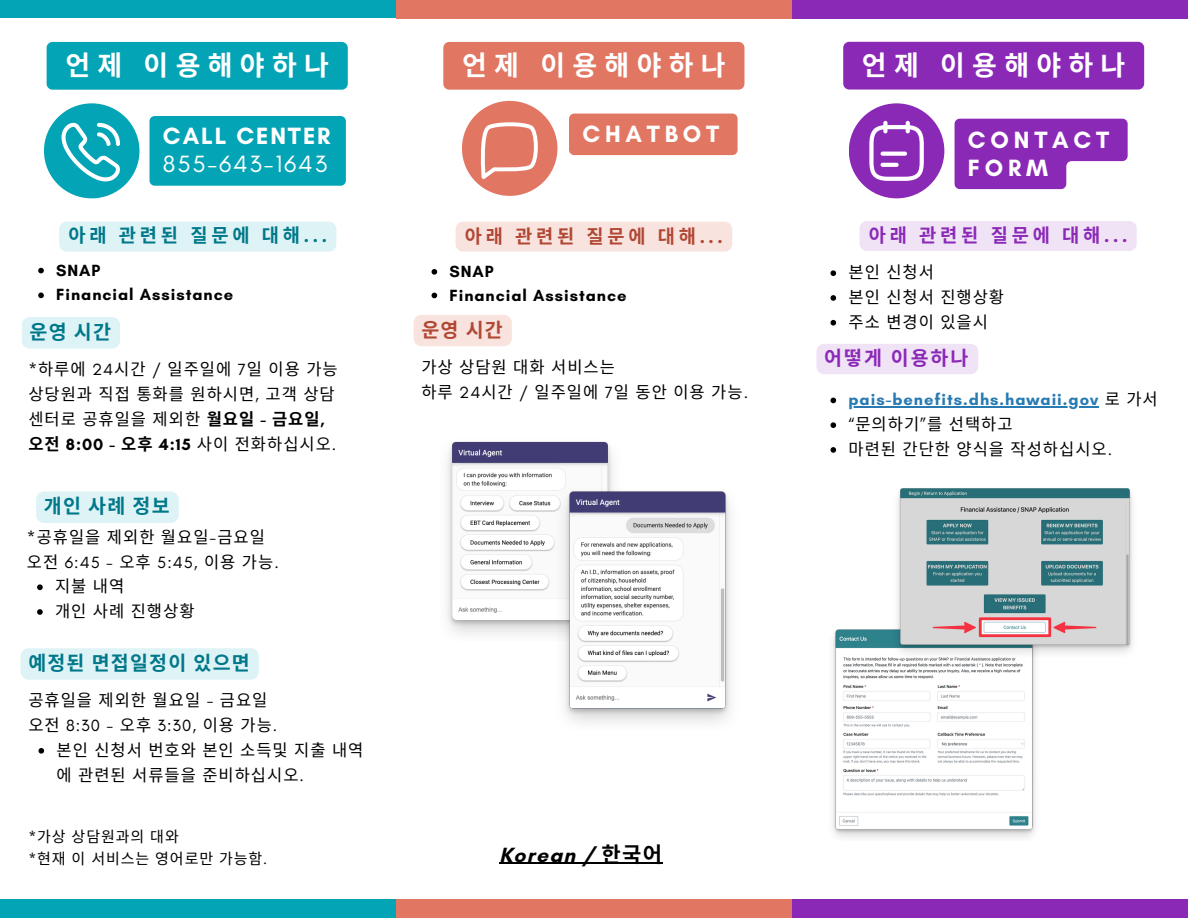
<style>
.page{position:relative;width:1188px;height:918px;background:#fff}
.page>*{position:absolute;margin:0;border:0;box-sizing:border-box;transform-origin:0 0}
.t1{font:700 27px "Noto Sans CJ Ksc";letter-spacing:.27em;color:#fff}
.t2{font:24px/28.2px "Glacial Indifference";letter-spacing:.075em;color:#fff}
.t3{font:700 24px/28px "Glacial Indifference";letter-spacing:.2em;color:#fff}
.t4{font:700 21px "Glacial Indifference";letter-spacing:.06em;color:#000}
.t5{font:700 19.5px "Noto Sans CJ Ksc";letter-spacing:.06em;color:#00788a}
.t6{font:700 19.5px "Noto Sans CJ Ksc";letter-spacing:.1em;color:#8b29b7}
.t7{font:700 19.5px "Noto Sans CJ Ksc";color:#b14834}
.t8{font:700 18.75px "Noto Sans CJ Ksc";letter-spacing:.2em;color:#00788a}
.t9{font:700 18.75px "Noto Sans CJ Ksc";letter-spacing:.2em;color:#b14834}
.t10{font:700 18.75px "Noto Sans CJ Ksc";letter-spacing:.2em;color:#8b29b7}
.t11{font:16.5px/24.8px "Noto Sans CJ Ksc";letter-spacing:.06em;color:#000}
.t12{font:700 16.5px/23.7px "Glacial Indifference";letter-spacing:.06em;color:#000}
.t13{font:16.5px "Glacial Indifference";letter-spacing:.06em;color:#000}
.t14{font:700 16.5px "Glacial Indifference";letter-spacing:.06em;color:#277ab2}
.t15{font:15px "Noto Sans CJ Ksc";letter-spacing:.06em;color:#000}
.s1{font-weight:700}
.s2{font-family:"Glacial Indifference"}
.s3{font-family:"Glacial Indifference";font-weight:700}
.s4{font-family:"Noto Sans CJ Ksc"}
.s5{font-family:"Noto Sans CJ Ksc";font-weight:400}
.s6{font-weight:400}
.s7{font-family:"Glacial Indifference";font-style:italic}
.s8{font-family:"Noto Sans CJ Ksc";font-weight:400;color:#000}
</style>
<div class="page">
<div style="left:44px;top:103px;width:95px;height:95px;background:#03a4b5;border-radius:50%"></div>
<svg style="left:61px;top:123px;width:59px;height:58px"></svg>
<div style="left:0;top:899px;width:396px;height:19px;background:#03a4b5"></div>
<div style="left:396px;top:899px;width:396px;height:19px;background:#e17763"></div>
<div style="left:792px;top:899px;width:396px;height:19px;background:#8b29b7"></div>
<div style="left:0;top:0;width:396px;height:18px;background:#03a4b5"></div>
<div style="left:396px;top:0;width:396px;height:18px;background:#e17763"></div>
<div style="left:792px;top:0;width:396px;height:18px;background:#8b29b7"></div>
<div style="left:849px;top:103px;width:95px;height:95px;background:#8b29b7;border-radius:50%"></div>
<div style="left:883px;top:121px;width:5px;height:12px;background:#fff;border-radius:2px"></div>
<svg style="left:906px;top:121px;width:4px;height:12px"></svg>
<svg style="left:869px;top:125px;width:55px;height:56px"></svg>
<img style="left:447px;top:441px;width:166px;height:194px">
<img style="left:549px;top:470px;width:181px;height:253px">
<div style="left:462px;top:101px;width:95px;height:95px;background:#e17763;border-radius:50%"></div>
<svg style="left:480px;top:122px;width:58px;height:55px"></svg>
<img style="left:833px;top:629px;width:203px;height:209px">
<img style="left:888px;top:488px;width:245px;height:169px">
<div style="left:150px;top:116px;width:196px;height:70px;background:#03a4b5"></div>
<svg style="left:38px;top:268px;width:6px;height:5px"></svg>
<svg style="left:38px;top:293px;width:6px;height:5px"></svg>
<svg style="left:37px;top:584px;width:6px;height:6px"></svg>
<svg style="left:37px;top:609px;width:6px;height:6px"></svg>
<svg style="left:38px;top:748px;width:6px;height:6px"></svg>
<div style="left:22px;top:317px;width:98px;height:32px;background:#def3f6"></div>
<div style="left:36px;top:492px;width:143px;height:31px;background:#def3f6"></div>
<div style="left:21px;top:648px;width:238px;height:32px;background:#def3f6"></div>
<div style="left:59px;top:222px;width:277px;height:30px;background:#def3f6"></div>
<svg style="left:830px;top:398px;width:6px;height:5px"></svg>
<hr style="left:848px;top:407px;width:251px;height:1px;background:#277ab2">
<svg style="left:830px;top:422px;width:6px;height:6px"></svg>
<svg style="left:830px;top:447px;width:6px;height:6px"></svg>
<svg style="left:955px;top:119px;width:173px;height:70px;background:#9b47c1"></svg>
<svg style="left:830px;top:270px;width:6px;height:6px"></svg>
<svg style="left:830px;top:295px;width:6px;height:6px"></svg>
<svg style="left:830px;top:320px;width:6px;height:6px"></svg>
<div style="left:816px;top:344px;width:162px;height:30px;background:#f0e3f6;border-radius:8px"></div>
<div style="left:414px;top:315px;width:98px;height:31px;background:#f9e3df"></div>
<div style="left:569px;top:114px;width:169px;height:41px;background:#e17763"></div>
<div style="left:443px;top:42px;width:301px;height:48px;background:#e17763"></div>
<div style="left:456px;top:222px;width:276px;height:30px;background:#f9e3df;border-radius:7px"></div>
<svg style="left:432px;top:269px;width:5px;height:6px"></svg>
<svg style="left:432px;top:293px;width:5px;height:5px"></svg>
<div style="left:860px;top:221px;width:277px;height:30px;background:#f0e3f6"></div>
<div style="left:47px;top:42px;width:301px;height:48px;background:#03a4b5;border-radius:6px"></div>
<div style="left:843px;top:42px;width:301px;height:48px;background:#8b29b7;border-radius:6px"></div>
<hr style="left:499px;top:863px;width:164px;height:1px;background:#000">
<p class="t1" style="left:65px;top:44px;width:265px">언제 이용해야하나</p>
<p class="t1" style="left:862px;top:44px;width:265px">언제 이용해야하나</p>
<p class="t1" style="left:462px;top:44px;width:265px">언제 이용해야하나</p>
<h3 class="t2" style="left:163px;top:122px;width:169px"><span class="s1">CALL CENTER<br></span>855-643-1643</h3>
<p class="t8" style="left:69px;top:221px;width:260px">아래 관련된 질문에 대해<span class="s2">...</span></p>
<p class="t12" style="left:56px;top:258px;width:46px">SNAP</p>
<h2 class="t12" style="left:56px;top:283px;width:179px">Financial Assistance</h2>
<p class="t5" style="left:30px;top:316px;width:83px">운영 시간</p>
<p class="t11" style="left:28px;top:356px;width:311px"><span class="s2">*</span>하루에 <span class="s2">24</span>시간 <span class="s2">/</span> 일주일에 <span class="s2">7</span>일 이용 가능</p>
<h2 class="t11" style="left:28px;top:381px;width:308px">상당원과 직접 통화를 원하시면<span class="s2">,</span> 고객 상담</h2>
<h5 class="t11" style="left:28px;top:406px;width:298px">센터로 공휴일을 제외한 <span class="s1">월요일</span> <span class="s3">-</span> <span class="s1">금요일</span><span class="s3">,</span></h5>
<p class="t12" style="left:28px;top:432px;width:309px"><span class="s4">오전</span> 8:00 - <span class="s4">오후</span> 4:15 <span class="s5">사이 전화하십시오</span><span class="s6">.</span></p>
<p class="t5" style="left:44px;top:491px;width:127px">개인 사례 정보</p>
<p class="t11" style="left:27px;top:524px;width:239px"><span class="s2">*</span>공휴일을 제외한 월요일<span class="s2">-</span>금요일</p>
<p class="t13" style="left:27px;top:552px;width:253px"><span class="s4">오전</span> 6:45 - <span class="s4">오후</span> 5:45, <span class="s4">이용 가능</span>.</p>
<p class="t11" style="left:55px;top:573px;width:71px">지불 내역</p>
<p class="t11" style="left:55px;top:598px;width:141px">개인 사례 진행상황</p>
<p class="t5" style="left:28px;top:648px;width:223px">예정된 면접일정이 있으면</p>
<p class="t11" style="left:28px;top:687px;width:241px">공휴일을 제외한 월요일 <span class="s2">-</span> 금요일</p>
<p class="t13" style="left:28px;top:715px;width:251px"><span class="s4">오전</span> 8:30 - <span class="s4">오후</span> 3:30, <span class="s4">이용 가능</span>.</p>
<p class="t11" style="left:56px;top:737px;width:309px">본인 신청서 번호와 본인 소득및 지출 내역 에 관련된 서류들을 준비하십시오<span class="s2">.</span></p>
<p class="t15" style="left:28px;top:824px;width:152px"><span class="s7">*</span>가상 상담원과의 대와</p>
<p class="t15" style="left:28px;top:847px;width:240px"><span class="s7">*</span>현재 이 서비스는 영어로만 가능함<span class="s7">.</span></p>
<p class="t3" style="left:582px;top:119px;width:138px">CHATBOT</p>
<h4 class="t9" style="left:465px;top:221px;width:259px">아래 관련된 질문에 대해<span class="s2">...</span></h4>
<p class="t12" style="left:449px;top:259px;width:179px">SNAP<br>Financial Assistance</p>
<p class="t7" style="left:421px;top:314px;width:83px">운영 시간</p>
<h4 class="t11" style="left:421px;top:354px;width:195px">가상 상담원 대화 서비스는</h4>
<h5 class="t11" style="left:421px;top:378px;width:328px">하루 <span class="s2">24</span>시간 <span class="s2">/</span> 일주일에 <span class="s2">7</span>일 동안 이용 가능<span class="s2">.</span></h5>
<p class="t4" style="left:499px;top:842px;width:164px">Korean / <span class="s4">한국어</span></p>
<p class="t3" style="left:968px;top:126px;width:143px">CONTACT<br>FORM</p>
<p class="t10" style="left:869px;top:220px;width:260px">아래 관련된 질문에 대해<span class="s2">...</span></p>
<p class="t11" style="left:848px;top:259px;width:87px">본인 신청서</p>
<p class="t11" style="left:848px;top:284px;width:157px">본인 신청서 진행상황</p>
<p class="t11" style="left:848px;top:308px;width:141px">주소 변경이 있을시</p>
<p class="t6" style="left:824px;top:342px;width:146px">어떻게 이용하나</p>
<p class="t14" style="left:848px;top:390px;width:311px">pais-benefits.dhs.hawaii.gov <span class="s8">로 가서</span></p>
<p class="t11" style="left:848px;top:411px;width:166px"><span class="s2">“</span>문의하기<span class="s2">”</span>를 선택하고</p>
<p class="t11" style="left:848px;top:436px;width:265px">마련된 간단한 양식을 작성하십시오<span class="s2">.</span></p>
</div>
